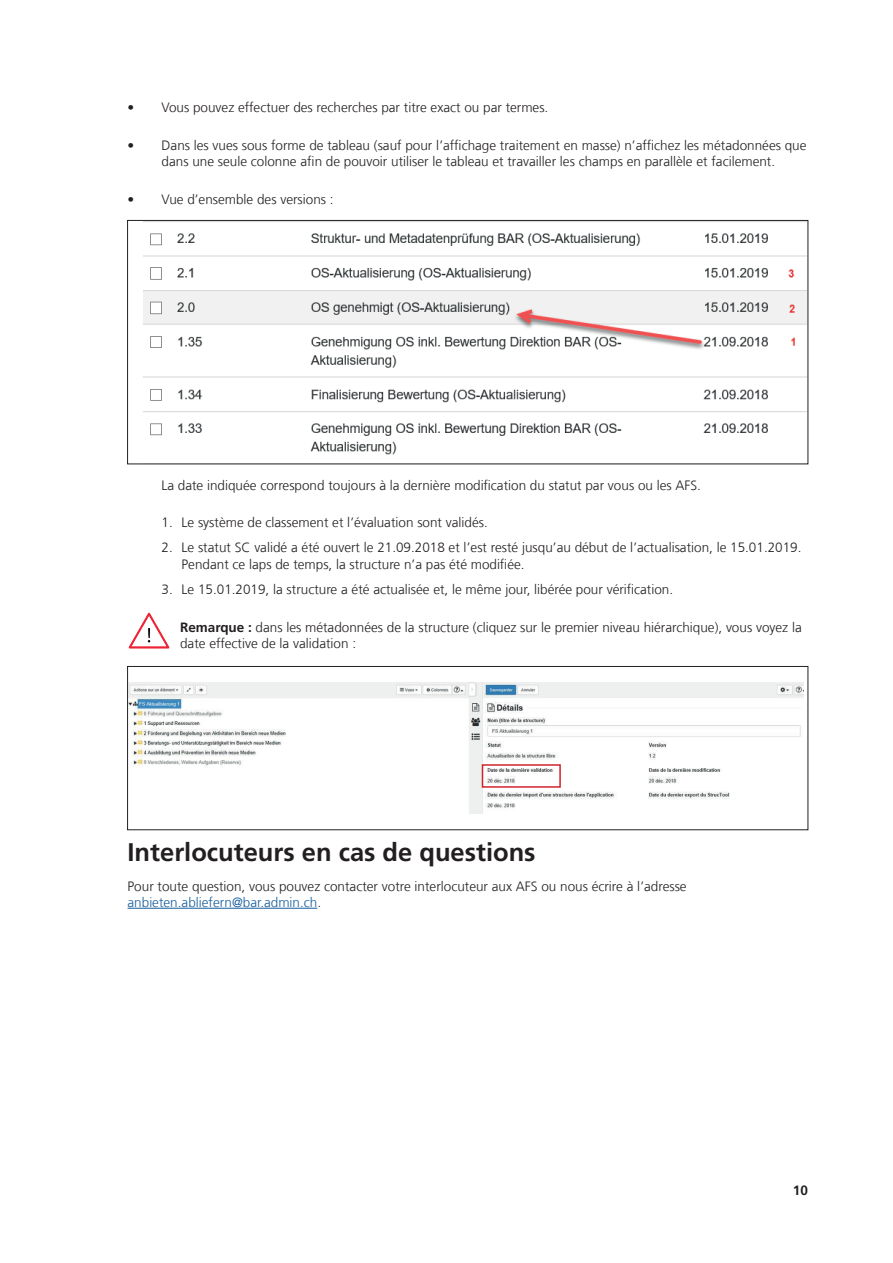
<style>
.page{position:relative;width:893px;height:1263px;background:#fff}
.page>*{position:absolute;margin:0;border:0;box-sizing:border-box;transform-origin:0 0}
.t1{font:700 25.5px "Frutiger LT Com";color:#231f20}
.t2{font:300 13.5px/16.5px "Frutiger LT Com";color:#231f20}
.t3{font:700 13.5px "Frutiger LT Com";color:#231f20}
.s1{font-weight:700}
.s2{color:#175d9e}
</style>
<div class="page">
<hr style="left:128px;top:908px;width:189px;height:1px;background:#175d9e">
<img style="left:128px;top:612px;width:42px;height:37px">
<img style="left:143px;top:233px;width:663px;height:222px">
<div style="left:127px;top:220px;width:681px;height:244px;border:1px solid #231f20"></div>
<img style="left:129px;top:683px;width:675px;height:131px">
<div style="left:127px;top:666px;width:681px;height:164px;border:1px solid #231f20"></div>
<div style="left:482px;top:764px;width:79px;height:24px;border:2px solid #d1232a"></div>
<p class="t2" style="left:128px;top:99px;width:422px">• Vous pouvez effectuer des recherches par titre exact ou par termes.</p>
<p class="t2" style="left:128px;top:137px;width:680px;text-align:center">• Dans les vues sous forme de tableau (sauf pour l’affichage traitement en masse) n’affichez les métadonnées que dans une seule colonne afin de pouvoir utiliser le tableau et travailler les champs en parallèle et facilement.</p>
<p class="t2" style="left:128px;top:191px;width:208px">• Vue d’ensemble des versions :</p>
<p class="t2" style="left:161px;top:477px;width:541px">La date indiquée correspond toujours à la dernière modification du statut par vous ou les AFS.</p>
<p class="t2" style="left:162px;top:514px;width:328px">1. Le système de classement et l’évaluation sont validés.</p>
<p class="t2" style="left:182px;top:539px;width:621px;text-indent:-20px">2. Le statut SC validé a été ouvert le 21.09.2018 et l’est resté jusqu’au début de l’actualisation, le 15.01.2019.<br>Pendant ce laps de temps, la structure n’a pas été modifiée.</p>
<p class="t2" style="left:162px;top:581px;width:513px">3. Le 15.01.2019, la structure a été actualisée et, le même jour, libérée pour vérification.</p>
<p class="t2" style="left:180px;top:619px;width:623px"><span class="s1">Remarque :</span> dans les métadonnées de la structure (cliquez sur le premier niveau hiérarchique), vous voyez la date effective de la validation :</p>
<h1 class="t1" style="left:128px;top:838px;width:410px">Interlocuteurs en cas de questions</h1>
<p class="t2" style="left:128px;top:878px;width:561px">Pour toute question, vous pouvez contacter votre interlocuteur aux AFS ou nous écrire à l’adresse <span class="s2">anbieten.abliefern@bar.admin.ch</span>.</p>
<p class="t3" style="left:793px;top:1182px;width:17px">10</p>
</div>
